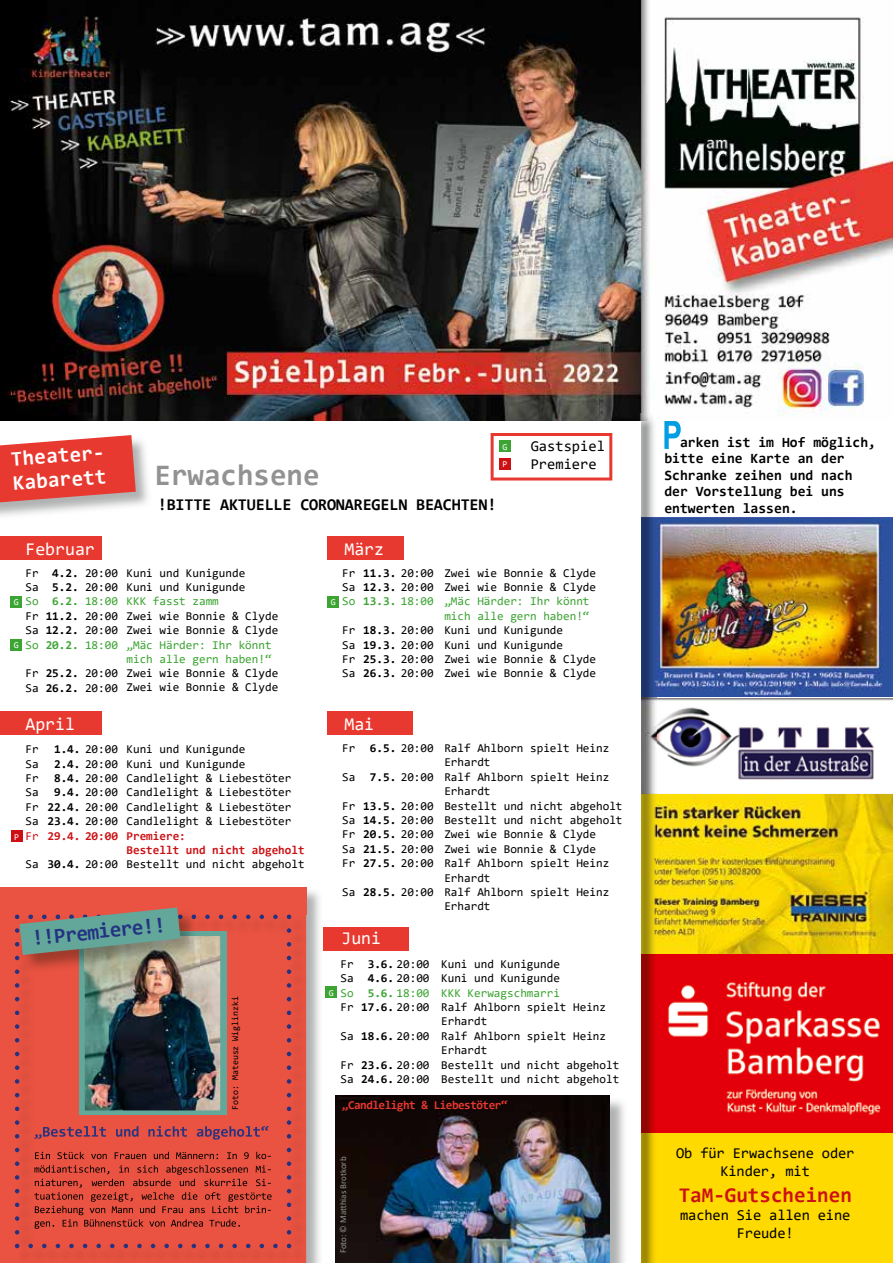
<style>
.page{position:relative;width:893px;height:1263px;background:#fff}
.page>*{position:absolute;margin:0;border:0;box-sizing:border-box;transform-origin:0 0}
.t1{font:700 30px "Consolas";color:#919291}
.t2{font:700 21.3px "Consolas";color:#243282}
.t3{font:700 21px/24px "Consolas";color:#fff}
.t4{font:700 21px "Consolas";color:#cd1013}
.t5{font:18px "Consolas";color:#fff}
.t6{font:700 16.5px "Consolas";letter-spacing:-.01em;color:#000}
.t7{font:15px/18px "Consolas";letter-spacing:-.01em;color:#000;text-align:center}
.t8{font:700 14.25px/16.5px "Consolas";color:#000}
.t9{font:12px/14.4px "Consolas";color:#000}
.t10{font:700 12px/14.4px "Consolas";color:#000}
.t11{font:12px/14.4px "Consolas";color:#3ca432}
.t12{font:700 12px/14.4px "Consolas";color:#cd1013}
.t13{font:700 12px "Consolas";letter-spacing:-.04em;color:#e83930}
.t14{font:700 12px "Consolas";color:#3ca432}
.t15{font:12px "Consolas";color:#cd1013}
.t16{font:9px "Consolas";color:#000}
.t17{font:9px "Calibri";color:#919291}
.t18{font:9px/17.9px "Consolas";color:#fff}
.s1{font-weight:700}
.s2{font-weight:700;color:#cd1013}
.s3{font-weight:400}
.s4{color:#3ca432}
.s5{font-weight:400;color:#3ca432}
.s6{font-weight:700;color:#3ca432}
</style>
<div class="page">
<div style="left:640px;top:1133px;width:253px;height:130px;background:#ffda00"></div>
<img style="left:306px;top:887px;width:14px;height:376px">
<div style="left:0;top:887px;width:306px;height:376px;background:#ea5341"></div>
<img style="left:0;top:440px;width:148px;height:77px">
<svg style="left:0;top:435px;width:136px;height:67px;background:#e5534b"></svg>
<svg style="left:664px;top:421px;width:17px;height:28px"></svg>
<div style="left:327px;top:711px;width:85px;height:24px;background:#e83930"></div>
<div style="left:327px;top:536px;width:77px;height:23px;background:#e83930"></div>
<div style="left:327px;top:596px;width:12px;height:12px;background:#3ca432"></div>
<div style="left:0;top:711px;width:102px;height:24px;background:#e83930"></div>
<div style="left:11px;top:830px;width:12px;height:12px;background:#cd1013"></div>
<div style="left:0;top:536px;width:102px;height:23px;background:#e83930"></div>
<div style="left:10px;top:595px;width:12px;height:12px;background:#3ca432"></div>
<div style="left:10px;top:639px;width:12px;height:12px;background:#3ca432"></div>
<div style="left:323px;top:927px;width:85px;height:23px;background:#e83930"></div>
<div style="left:325px;top:986px;width:12px;height:12px;background:#3ca432"></div>
<svg style="left:491px;top:433px;width:121px;height:47px"></svg>
<div style="left:499px;top:440px;width:12px;height:12px;background:#3ca432"></div>
<div style="left:499px;top:458px;width:12px;height:12px;background:#cd1013"></div>
<img style="left:0;top:0;width:893px;height:421px">
<img style="left:657px;top:518px;width:236px;height:615px">
<img style="left:306px;top:916px;width:1px;height:347px">
<svg style="left:15px;top:914px;width:276px;height:334px"></svg>
<img style="left:15px;top:907px;width:263px;height:327px">
<img style="left:632px;top:413px;width:25px;height:720px">
<img style="left:640px;top:1133px;width:14px;height:130px">
<div style="left:632px;top:421px;width:8px;height:842px;background:#fff"></div>
<img style="left:609px;top:1097px;width:15px;height:166px">
<img style="left:335px;top:1095px;width:274px;height:168px">
<svg style="left:341px;top:1206px;width:5px;height:5px"></svg>
<h3 class="t3" style="left:10px;top:447px;width:96px;rotate:-4deg">Theater-<br>Kabarett</h3>
<p class="t8" style="left:664px;top:433px;width:213px;text-indent:16px">arken ist im Hof möglich, bitte eine Karte an der<br>Schranke zeihen und nach der Vorstellung bei uns entwerten lassen.</p>
<p class="t7" style="left:531px;top:436px;width:76px;text-align:left">Gastspiel<br>Premiere</p>
<p class="t18" style="left:503px;top:437px;width:6px">G<br>P</p>
<h1 class="t1" style="left:155px;top:456px;width:167px">Erwachsene</h1>
<h3 class="t6" style="left:158px;top:494px;width:340px">!BITTE AKTUELLE CORONAREGELN BEACHTEN!</h3>
<p class="t18" style="left:14px;top:593px;width:6px">G</p>
<p class="t18" style="left:14px;top:636px;width:6px">G</p>
<h3 class="t5" style="left:26px;top:536px;width:71px">Februar</h3>
<p class="t9" style="left:26px;top:565px;width:15px">Fr<br>Sa</p>
<p class="t11" style="left:26px;top:594px;width:15px">So</p>
<p class="t9" style="left:26px;top:608px;width:15px">Fr<br>Sa</p>
<p class="t11" style="left:26px;top:637px;width:15px">So</p>
<p class="t9" style="left:26px;top:666px;width:15px">Fr<br>Sa</p>
<p class="t10" style="left:52px;top:565px;width:28px">4.2.<br>5.2.</p>
<p class="t14" style="left:52px;top:594px;width:28px">6.2.</p>
<p class="t10" style="left:46px;top:609px;width:35px">11.2.<br>12.2.</p>
<p class="t14" style="left:46px;top:637px;width:35px">20.2.</p>
<p class="t10" style="left:46px;top:666px;width:35px">25.2.<br>26.2.</p>
<p class="t9" style="left:85px;top:565px;width:35px">20:00<br>20:00</p>
<p class="t11" style="left:85px;top:594px;width:35px">18:00</p>
<p class="t9" style="left:85px;top:608px;width:35px">20:00<br>20:00</p>
<p class="t11" style="left:85px;top:637px;width:35px">18:00</p>
<p class="t9" style="left:85px;top:666px;width:35px">20:00<br>20:00</p>
<p class="t9" style="left:126px;top:565px;width:120px">Kuni und Kunigunde<br>Kuni und Kunigunde</p>
<p class="t11" style="left:126px;top:594px;width:94px">KKK fasst zamm</p>
<p class="t9" style="left:126px;top:608px;width:153px">Zwei wie Bonnie &amp; Clyde<br>Zwei wie Bonnie &amp; Clyde</p>
<p class="t11" style="left:126px;top:637px;width:147px">„Mäc Härder: Ihr könnt mich alle gern haben!“</p>
<p class="t9" style="left:126px;top:666px;width:153px;line-height:13.5px">Zwei wie Bonnie &amp; Clyde<br>Zwei wie Bonnie &amp; Clyde</p>
<h3 class="t5" style="left:26px;top:712px;width:51px">April</h3>
<p class="t9" style="left:26px;top:742px;width:15px;text-align:justify">Fr Sa Fr Sa Fr Sa</p>
<p class="t15" style="left:26px;top:827px;width:15px">Fr</p>
<p class="t9" style="left:26px;top:857px;width:15px">Sa</p>
<p class="t9" style="left:48px;top:742px;width:72px;text-align:center"><span class="s1">1.4.</span> 20:00<br><span class="s1">2.4.</span> 20:00<br><span class="s1">8.4.</span> 20:00<br><span class="s1">9.4.</span> 20:00<br><span class="s1">22.4.</span> 20:00<br><span class="s1">23.4.</span> 20:00<br><span class="s2">29.4. 20:00</span></p>
<p class="t10" style="left:48px;top:857px;width:72px">30.4. <span class="s3">20:00</span></p>
<p class="t18" style="left:14px;top:827px;width:6px">P</p>
<p class="t9" style="left:126px;top:742px;width:167px">Kuni und Kunigunde<br>Kuni und Kunigunde<br>Candlelight &amp; Liebestöter<br>Candlelight &amp; Liebestöter<br>Candlelight &amp; Liebestöter<br>Candlelight &amp; Liebestöter</p>
<p class="t12" style="left:126px;top:828px;width:180px">Premiere:<br>Bestellt und nicht abgeholt</p>
<p class="t9" style="left:126px;top:857px;width:180px">Bestellt und nicht abgeholt</p>
<h2 class="t2" style="left:31px;top:925px;width:136px;rotate:-6deg">!!Premiere!!</h2>
<p class="t16" style="left:229px;top:1110px;width:115px;rotate:-90deg">Foto: Mateusz Wiglinzki</p>
<h3 class="t5" style="left:344px;top:536px;width:41px">März</h3>
<p class="t9" style="left:342px;top:565px;width:15px">Fr<br>Sa</p>
<p class="t11" style="left:342px;top:594px;width:15px">So</p>
<p class="t9" style="left:342px;top:623px;width:15px;text-align:justify">Fr Sa Fr Sa</p>
<p class="t10" style="left:363px;top:565px;width:72px;text-align:justify">11.3. <span class="s3">20:00<br></span>12.3. <span class="s3">20:00<br></span><span class="s4">13.3.</span> <span class="s5">18:00</span></p>
<p class="t10" style="left:363px;top:623px;width:72px;text-align:justify">18.3. <span class="s3">20:00<br></span>19.3. <span class="s3">20:00<br></span>25.3. <span class="s3">20:00<br></span>26.3. <span class="s3">20:00</span></p>
<p class="t18" style="left:331px;top:593px;width:6px">G</p>
<p class="t9" style="left:444px;top:565px;width:153px">Zwei wie Bonnie &amp; Clyde<br>Zwei wie Bonnie &amp; Clyde</p>
<p class="t11" style="left:444px;top:594px;width:147px">„Mäc Härder: Ihr könnt mich alle gern haben!“</p>
<p class="t9" style="left:444px;top:623px;width:153px">Kuni und Kunigunde<br>Kuni und Kunigunde<br>Zwei wie Bonnie &amp; Clyde<br>Zwei wie Bonnie &amp; Clyde</p>
<h3 class="t5" style="left:344px;top:712px;width:31px">Mai</h3>
<p class="t9" style="left:342px;top:740px;width:15px">Fr</p>
<p class="t9" style="left:342px;top:769px;width:15px">Sa</p>
<p class="t9" style="left:342px;top:798px;width:15px;text-align:justify">Fr Sa Fr Sa Fr</p>
<p class="t9" style="left:342px;top:884px;width:15px">Sa</p>
<p class="t9" style="left:370px;top:740px;width:65px"><span class="s1">6.5.</span> 20:00</p>
<p class="t9" style="left:370px;top:769px;width:65px"><span class="s1">7.5.</span> 20:00</p>
<p class="t10" style="left:363px;top:798px;width:72px;text-align:justify">13.5. <span class="s3">20:00<br></span>14.5. <span class="s3">20:00<br></span>20.5. <span class="s3">20:00<br></span>21.5. <span class="s3">20:00<br></span>27.5. <span class="s3">20:00</span></p>
<p class="t10" style="left:363px;top:885px;width:72px">28.5. <span class="s3">20:00</span></p>
<h3 class="t5" style="left:341px;top:925px;width:41px">Juni</h3>
<p class="t9" style="left:340px;top:956px;width:15px">Fr<br>Sa</p>
<p class="t11" style="left:340px;top:985px;width:15px">So</p>
<p class="t9" style="left:340px;top:999px;width:15px">Fr</p>
<p class="t9" style="left:340px;top:1028px;width:15px">Sa</p>
<p class="t9" style="left:340px;top:1057px;width:15px">Fr<br>Sa</p>
<p class="t9" style="left:361px;top:956px;width:70px;text-align:center"><span class="s1">3.6.</span> 20:00<br><span class="s1">4.6.</span> 20:00<br><span class="s6">5.6.</span> <span class="s4">18:00<br></span><span class="s1">17.6.</span> 20:00</p>
<p class="t10" style="left:361px;top:1028px;width:70px">18.6. <span class="s3">20:00</span></p>
<p class="t10" style="left:361px;top:1057px;width:70px">23.6. <span class="s3">20:00<br></span>24.6. <span class="s3">20:00</span></p>
<p class="t18" style="left:329px;top:983px;width:6px">G</p>
<p class="t9" style="left:444px;top:740px;width:180px">Ralf Ahlborn spielt Heinz<br>Erhardt<br>Ralf Ahlborn spielt Heinz<br>Erhardt<br>Bestellt und nicht abgeholt<br>Bestellt und nicht abgeholt<br>Zwei wie Bonnie &amp; Clyde<br>Zwei wie Bonnie &amp; Clyde<br>Ralf Ahlborn spielt Heinz<br>Erhardt<br>Ralf Ahlborn spielt Heinz<br>Erhardt</p>
<p class="t9" style="left:441px;top:956px;width:120px">Kuni und Kunigunde<br>Kuni und Kunigunde</p>
<p class="t11" style="left:441px;top:985px;width:120px">KKK Kerwagschmarri</p>
<p class="t9" style="left:441px;top:999px;width:180px">Ralf Ahlborn spielt Heinz<br>Erhardt<br>Ralf Ahlborn spielt Heinz<br>Erhardt<br>Bestellt und nicht abgeholt<br>Bestellt und nicht abgeholt</p>
<p class="t13" style="left:342px;top:1097px;width:167px">„Candlelight &amp; Liebestöter“</p>
<p class="t17" style="left:337px;top:1253px;width:98px;rotate:-90deg">Foto: © Ma hias Brotkorb</p>
<p class="t7" style="left:676px;top:1144px;width:180px">Ob für Erwachsene oder<br>Kinder, mit</p>
<h3 class="t4" style="left:679px;top:1181px;width:175px">TaM-Gutscheinen</h3>
<p class="t7" style="left:680px;top:1205px;width:172px">machen Sie allen eine<br>Freude!</p>
</div>
